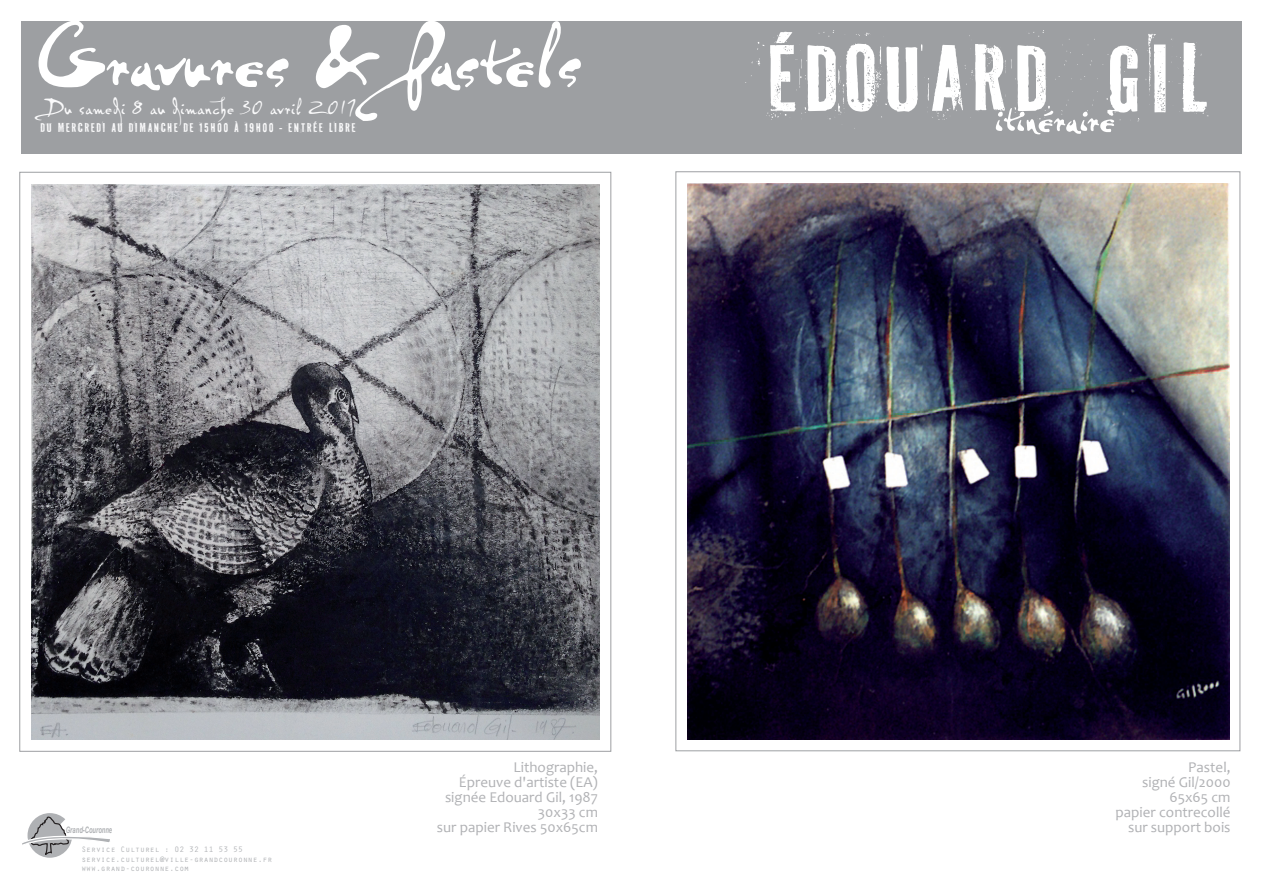
<style>
.page{position:relative;width:1263px;height:893px;background:#fff}
.page>*{position:absolute;margin:0;border:0;box-sizing:border-box;transform-origin:0 0}
.t1{font:90px "PF Fuel Pro";color:#fff}
.t2{font:54px "PF Da Vinci Script Inked";color:#fff}
.t3{font:27px "PF Da Vinci Script";letter-spacing:.03em;color:#fafafb}
.t4{font:15px/15px "Candara";color:#b1b2b5;text-align:right}
.t5{font:12px "PF Fuel Pro";letter-spacing:.065em;color:#fafafb}
.t6{font:italic 700 9px "Arial";color:#afb1b4;scale:.65 1}
.t7{font:8.1px/9.8px "Orator Std";color:#afb1b4}
</style>
<div class="page">
<img style="left:687px;top:183px;width:542px;height:556px">
<img style="left:31px;top:184px;width:568px;height:555px">
<div style="left:21px;top:21px;width:1220px;height:132px;background:#9d9fa2"></div>
<svg style="left:1044px;top:111px;width:9px;height:5px"></svg>
<svg style="left:39px;top:21px;width:250px;height:69px"></svg>
<svg style="left:316px;top:21px;width:217px;height:100px"></svg>
<svg style="left:539px;top:21px;width:42px;height:67px"></svg>
<svg style="left:22px;top:813px;width:88px;height:45px"></svg>
<h3 class="t3" style="left:43px;top:89px;width:315px">Du samedi 8 au dimanche 30 avril 2017</h3>
<p class="t5" style="left:40px;top:119px;width:317px">DU MERCREDI AU DIMANCHE DE 15H00 À 19H00 - ENTRÉE LIBRE</p>
<h1 class="t1" style="left:764px;top:14px;width:444px">ÉDOUARD GIL</h1>
<h2 class="t2" style="left:994px;top:81px;width:122px">itineraire</h2>
<p class="t6" style="left:66px;top:823px;width:73px">Grand-Couronne</p>
<p class="t7" style="left:81px;top:844px;width:192px">Service Culturel : 02 32 11 53 55 service.culturel@ville-grandcouronne.fr www.grand-couronne.com</p>
<p class="t4" style="left:437px;top:760px;width:163px">Lithographie,<br>Épreuve d'artiste (EA) signée Edouard Gil, 1987<br>30x33 cm<br>sur papier Rives 50x65cm</p>
<p class="t4" style="left:1115px;top:760px;width:117px">Pastel,<br>signé Gil/2000<br>65x65 cm<br>papier contrecollé sur support bois</p>
</div>
